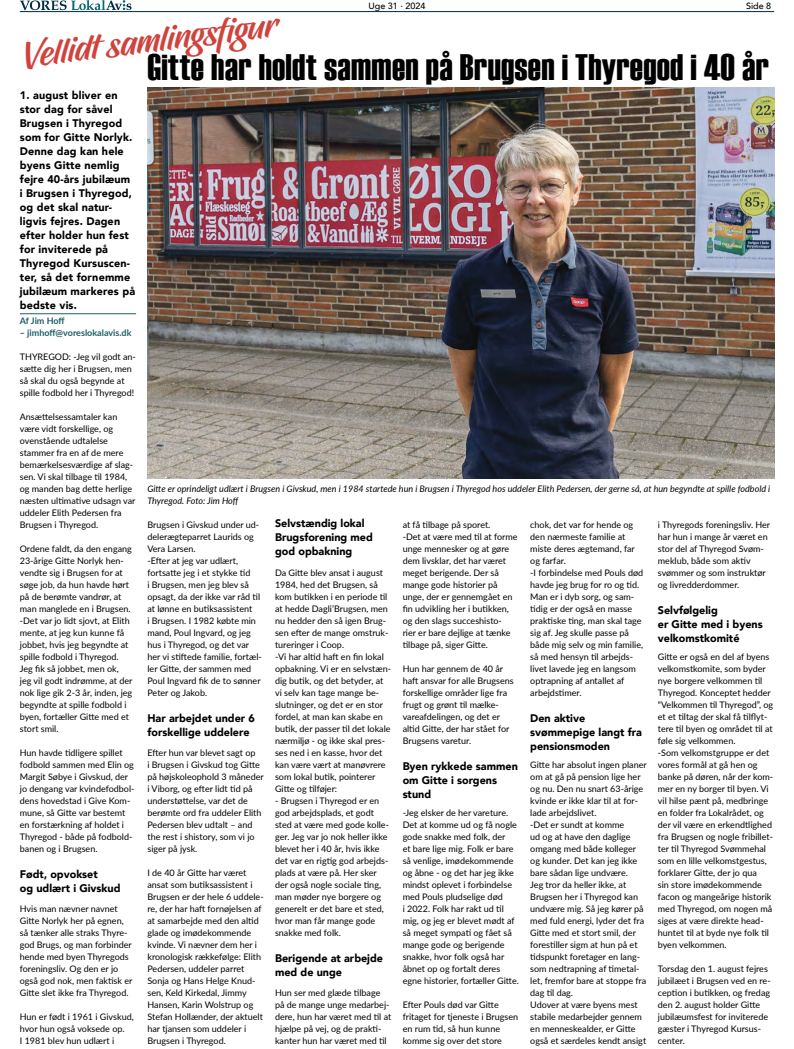
<style>
.page{position:relative;width:794px;height:1049px;background:#fff}
.page>*{position:absolute;margin:0;border:0;box-sizing:border-box;transform-origin:0 0}
.t1{font:36.8px "Haettenschweiler";letter-spacing:.01em;color:#000}
.t2{font:36px "Hughs";color:#d0433d}
.t3{font:900 11px/14px "Avenir";color:#000}
.t4{font:9px/12px "Lato";color:#000}
.t5{font:italic 9px/12px "Lato";color:#000}
.t6{font:700 9px "Lato";color:#1e5e69}
.t7{font:500 9px "Avenir";color:#000}
</style>
<div class="page">
<svg style="left:20px;top:0;width:111px;height:10px"></svg>
<hr style="left:20px;top:11px;width:754px;height:1px;background:#002a3e">
<hr style="left:20px;top:313px;width:116px;height:1px;background:#1e5e69">
<img style="left:147px;top:88px;width:627px;height:390px">
<p class="t7" style="left:368px;top:-2px;width:58px">Uge 31 · 2024</p>
<p class="t7" style="left:746px;top:-2px;width:27px">Side 8</p>
<h2 class="t2" style="left:19px;top:35px;width:259px;rotate:-7deg">Vellidt samlingsfigur</h2>
<h1 class="t1" style="left:147px;top:46px;width:623px">Gitte har holdt sammen på Brugsen i Thyregod i 40 år</h1>
<p class="t3" style="left:20px;top:88px;width:117px">1. august bliver en stor dag for såvel<br>Brugsen i Thyregod som for Gitte Norlyk.<br>Denne dag kan hele byens Gitte nemlig fejre 40-års jubilæum i Brugsen i Thyregod, og det skal natur&shy;ligvis fejres. Dagen efter holder hun fest for inviterede på<br>Thyregod Kursuscen&shy;ter, så det fornemme jubilæum markeres på bedste vis.</p>
<p class="t6" style="left:20px;top:314px;width:46px">Af Jim Hoff</p>
<p class="t6" style="left:20px;top:326px;width:113px">– jimhoff@voreslokalavis.dk</p>
<p class="t4" style="left:20px;top:350px;width:118px">THYREGOD: -Jeg vil godt an&shy;sætte dig her i Brugsen, men så skal du også begynde at spille fodbold her i Thyregod!</p>
<p class="t4" style="left:20px;top:410px;width:117px">Ansættelsessamtaler kan være vidt forskellige, og ovenstående udtalelse stammer fra en af de mere bemærkelsesværdige af slag&shy;sen. Vi skal tilbage til 1984, og manden bag dette herlige næsten ultimative udsagn var uddeler Elith Pedersen fra<br>Brugsen i Thyregod.</p>
<p class="t4" style="left:20px;top:542px;width:114px">Ordene faldt, da den engang<br>23-årige Gitte Norlyk hen&shy;vendte sig i Brugsen for at søge job, da hun havde hørt på de berømte vandrør, at man manglede en i Brugsen. -Det var jo lidt sjovt, at Elith mente, at jeg kun kunne få jobbet, hvis jeg begyndte at spille fodbold i Thyregod.<br>Jeg fik så jobbet, men ok, jeg vil godt indrømme, at der nok lige gik 2-3 år, inden, jeg begyndte at spille fodbold i byen, fortæller Gitte med et stort smil.</p>
<p class="t4" style="left:20px;top:746px;width:116px">Hun havde tidligere spillet fodbold sammen med Elin og<br>Margit Søbye i Givskud, der jo dengang var kvindefodbol&shy;dens hovedstad i Give Kom&shy;mune, så Gitte var bestemt en forstærkning af holdet i<br>Thyregod - både på fodbold&shy;banen og i Brugsen.</p>
<p class="t3" style="left:20px;top:867px;width:102px">Født, opvokset<br>og udlært i Givskud</p>
<p class="t4" style="left:20px;top:902px;width:114px">Hvis man nævner navnet<br>Gitte Norlyk her på egnen, så tænker alle straks Thyre&shy;god Brugs, og man forbinder hende med byen Thyregods foreningsliv. Og den er jo også god nok, men faktisk er<br>Gitte slet ikke fra Thyregod.</p>
<p class="t4" style="left:20px;top:1010px;width:115px">Hun er født i 1961 i Givskud, hvor hun også voksede op.<br>I 1981 blev hun udlært i</p>
<p class="t5" style="left:147px;top:482px;width:624px">Gitte er oprindeligt udlært i Brugsen i Givskud, men i 1984 startede hun i Brugsen i Thyregod hos uddeler Elith Pedersen, der gerne så, at hun begyndte at spille fodbold i<br>Thyregod. Foto: Jim Hoff</p>
<p class="t4" style="left:147px;top:518px;width:116px">Brugsen i Givskud under ud&shy;delerægteparret Laurids og<br>Vera Larsen.<br>-Efter at jeg var udlært, fortsatte jeg i et stykke tid<br>i Brugsen, men jeg blev så opsagt, da der ikke var råd til at lønne en butiksassistent<br>i Brugsen. I 1982 købte min mand, Poul Ingvard, og jeg hus i Thyregod, og det var her vi stiftede familie, fortæl&shy;ler Gitte, der sammen med<br>Poul Ingvard fik de to sønner<br>Peter og Jakob.</p>
<p class="t3" style="left:147px;top:711px;width:109px">Har arbejdet under 6 forskellige uddelere</p>
<p class="t4" style="left:147px;top:746px;width:118px">Efter hun var blevet sagt op<br>i Brugsen i Givskud tog Gitte på højskoleophold 3 måneder i Viborg, og efter lidt tid på understøttelse, var det de berømte ord fra uddeler Elith<br>Pedersen blev udtalt – and the rest i shistory, som vi jo siger på jysk.</p>
<p class="t4" style="left:147px;top:866px;width:118px">I de 40 år Gitte har været ansat som butiksassistent i<br>Brugsen er der hele 6 uddele&shy;re, der har haft fornøjelsen af at samarbejde med den altid glade og imødekommende kvinde. Vi nævner dem her i kronologisk rækkefølge: Elith<br>Pedersen, uddeler parret<br>Sonja og Hans Helge Knud&shy;sen, Keld Kirkedal, Jimmy<br>Hansen, Karin Wolstrup og<br>Stefan Hollænder, der aktuelt har tjansen som uddeler i<br>Brugsen i Thyregod.</p>
<p class="t3" style="left:275px;top:516px;width:99px">Selvstændig lokal<br>Brugsforening med god opbakning</p>
<p class="t4" style="left:275px;top:566px;width:118px">Da Gitte blev ansat i august<br>1984, hed det Brugsen, så kom butikken i en periode til at hedde Dagli’Brugsen, men nu hedder den så igen Brug&shy;sen efter de mange omstruk&shy;tureringer i Coop.<br>-Vi har altid haft en fin lokal opbakning. Vi er en selvstæn&shy;dig butik, og det betyder, at vi selv kan tage mange be&shy;slutninger, og det er en stor fordel, at man kan skabe en butik, der passer til det lokale nærmiljø - og ikke skal pres&shy;ses ned i en kasse, hvor det kan være vært at manøvrere som lokal butik, pointerer<br>Gitte og tilføjer:</p>
<p class="t4" style="left:275px;top:794px;width:115px">- Brugsen i Thyregod er en god arbejdsplads, et godt sted at være med gode kolle&shy;ger. Jeg var jo nok heller ikke blevet her i 40 år, hvis ikke det var en rigtig god arbejds&shy;plads at være på. Her sker der også nogle sociale ting, man møder nye borgere og generelt er det bare et sted, hvor man får mange gode snakke med folk.</p>
<p class="t3" style="left:275px;top:951px;width:110px">Berigende at arbejde med de unge</p>
<p class="t4" style="left:275px;top:986px;width:118px">Hun ser med glæde tilbage på de mange unge medarbej&shy;dere, hun har været med til at hjælpe på vej, og de prakti&shy;kanter hun har været med til</p>
<p class="t4" style="left:403px;top:518px;width:116px">at få tilbage på sporet.<br>-Det at være med til at forme unge mennesker og at gøre dem livsklar, det har været meget berigende. Der så mange gode historier på unge, der er gennemgået en fin udvikling her i butikken, og den slags succeshisto-<br>rier er bare dejlige at tænke tilbage på, siger Gitte.</p>
<p class="t4" style="left:403px;top:662px;width:113px">Hun har gennem de 40 år haft ansvar for alle Brugsens forskellige områder lige fra frugt og grønt til mælke&shy;vareafdelingen, og det er altid Gitte, der har stået for<br>Brugsens varetur.</p>
<p class="t3" style="left:403px;top:759px;width:117px">Byen rykkede sammen om Gitte i sorgens stund</p>
<p class="t4" style="left:403px;top:806px;width:118px">-Jeg elsker de her vareture.<br>Det at komme ud og få nogle gode snakke med folk, der<br>et bare lige mig. Folk er bare så venlige, imødekommende og åbne - og det har jeg ikke mindst oplevet i forbindelse med Pouls pludselige død<br>i 2022. Folk har rakt ud til mig, og jeg er blevet mødt af så meget sympati og fået så mange gode og berigende snakke, hvor folk også har åbnet op og fortalt deres egne historier, fortæller Gitte.</p>
<p class="t4" style="left:403px;top:998px;width:117px">Efter Pouls død var Gitte fritaget for tjeneste i Brugsen en rum tid, så hun kunne komme sig over det store</p>
<p class="t4" style="left:530px;top:518px;width:114px">chok, det var for hende og den nærmeste familie at miste deres ægtemand, far og farfar.<br>-I forbindelse med Pouls død havde jeg brug for ro og tid.<br>Man er i dyb sorg, og sam&shy;tidig er der også en masse praktiske ting, man skal tage sig af. Jeg skulle passe på både mig selv og min familie, så med hensyn til arbejds&shy;livet lavede jeg en langsom optrapning af antallet af arbejdstimer.</p>
<p class="t3" style="left:530px;top:711px;width:113px">Den aktive svømmepige langt fra pensionsmoden</p>
<p class="t4" style="left:530px;top:758px;width:118px">Gitte har absolut ingen planer om at gå på pension lige her og nu. Den nu snart 63-årige kvinde er ikke klar til at for&shy;lade arbejdslivet.<br>-Det er sundt at komme<br>ud og at have den daglige omgang med både kolleger og kunder. Det kan jeg ikke bare sådan lige undvære.<br>Jeg tror da heller ikke, at<br>Brugsen her i Thyregod kan undvære mig. Så jeg kører på med fuld energi, lyder det fra<br>Gitte med et stort smil, der forestiller sigm at hun på et tidspunkt foretager en lang&shy;som nedtrapning af timetal&shy;let, fremfor bare at stoppe fra dag til dag.<br>Udover at være byens mest stabile medarbejder gennem en menneskealder, er Gitte også et særdeles kendt ansigt</p>
<p class="t4" style="left:658px;top:518px;width:114px">i Thyregods foreningsliv. Her har hun i mange år været en stor del af Thyregod Svøm&shy;meklub, både som aktiv svømmer og som instruktør og livredderdommer.</p>
<p class="t3" style="left:658px;top:603px;width:106px">Selvfølgelig<br>er Gitte med i byens velkomstkomité</p>
<p class="t4" style="left:658px;top:650px;width:117px">Gitte er også en del af byens velkomstkomite, som byder nye borgere velkommen til<br>Thyregod. Konceptet hedder “Velkommen til Thyregod”, og et et tiltag der skal få tilflyt&shy;tere til byen og området til at føle sig velkommen.<br>-Som velkomstgruppe er det vores formål at gå hen og banke på døren, når der kom&shy;mer en ny borger til byen. Vi vil hilse pænt på, medbringe en folder fra Lokalrådet, og der vil være en erkendtlighed fra Brugsen og nogle fribillet&shy;ter til Thyregod Svømmehal som en lille velkomstgestus, forklarer Gitte, der jo qua<br>sin store imødekommende facon og mangeårige historik med Thyregod, om nogen må siges at være direkte head&shy;huntet til at byde nye folk til byen velkommen.</p>
<p class="t4" style="left:658px;top:962px;width:114px">Torsdag den 1. august fejres jubilæet i Brugsen ved en re&shy;ception i butikken, og fredag den 2. august holder Gitte jubilæumsfest for inviterede gæster i Thyregod Kursus&shy;center.</p>
</div>
